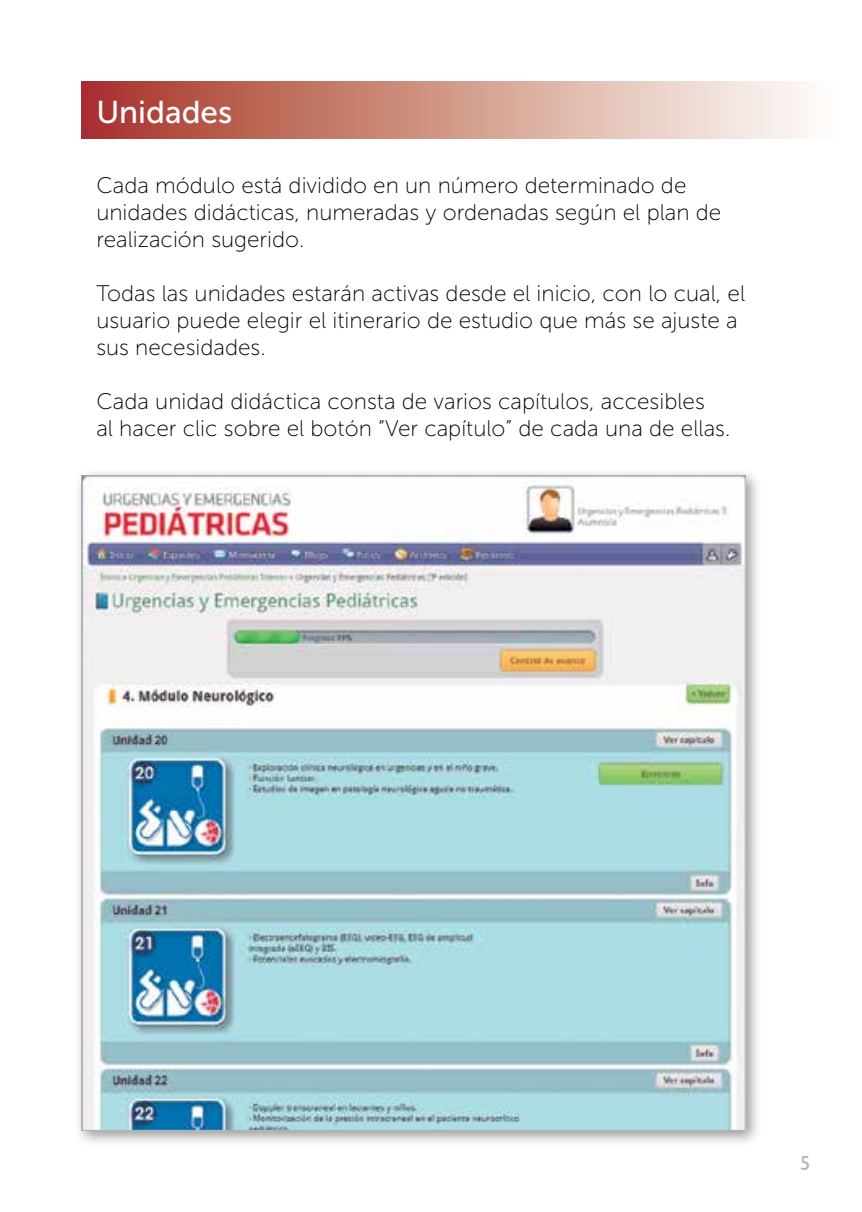
<style>
.page{position:relative;width:862px;height:1212px;background:#fff}
.page>*{position:absolute;margin:0;border:0;box-sizing:border-box;transform-origin:0 0}
.t1{font:31.5px "Museo Sans 500";color:#fff}
.t2{font:22.5px/27px "Museo Sans 100";color:#000}
.t3{font:20.25px "Gill Sans";color:#b1b4b6}
</style>
<div class="page">
<div style="left:82px;top:81px;width:759px;height:57px;background:linear-gradient(to right,#a73424,#fffffc)"></div>
<div style="left:73px;top:467px;width:689px;height:681px;background:#000;opacity:.4"></div>
<img style="left:83px;top:477px;width:660px;height:652px">
<h1 class="t1" style="left:96px;top:95px;width:137px">Unidades</h1>
<p class="t2" style="left:96px;top:172px;width:626px">Cada módulo está dividido en un número determinado de unidades didácticas, numeradas y ordenadas según el plan de realización sugerido.</p>
<p class="t2" style="left:96px;top:280px;width:650px">Todas las unidades estarán activas desde el inicio, con lo cual, el usuario puede elegir el itinerario de estudio que más se ajuste a sus necesidades.</p>
<p class="t2" style="left:96px;top:388px;width:635px">Cada unidad didáctica consta de varios capítulos, accesibles<br>al hacer clic sobre el botón “Ver capítulo” de cada una de ellas.</p>
<p class="t3" style="left:799px;top:1152px;width:12px">5</p>
</div>
